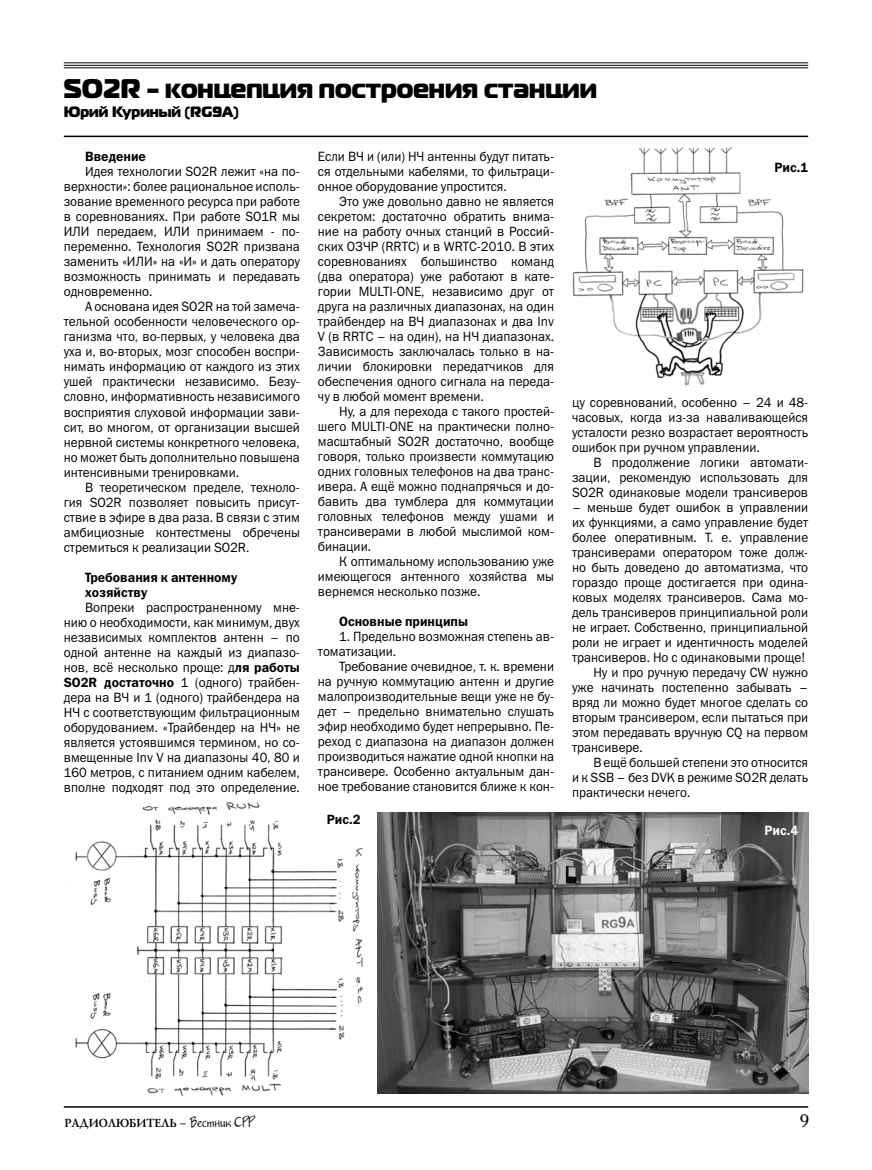
<style>
.page{position:relative;width:872px;height:1170px;background:#fff}
.page>*{position:absolute;margin:0;border:0;box-sizing:border-box;transform-origin:0 0}
.t1{font:27px "Magistral Black C";color:#000;scale:.95 1}
.t2{font:18px "Academy C";color:#000}
.t3{font:15px "Magistral Black C";color:#000;scale:.95 1}
.t4{font:13.5px/15px "Franklin Gothic Book C";color:#000;text-align:justify;scale:.95 1}
.t5{font:13.5px/15px "Franklin Gothic Demi C";color:#000;scale:.95 1}
.t6{font:13.5px "Franklin Gothic Demi C";color:#fff;scale:.95 1}
.t7{font:700 12px "Lazurski C";color:#000}
.s1{font-family:"Franklin Gothic Demi C"}
.s2{font-family:"Franklin Gothic Book C";font-weight:400}
.s3{font-family:"Jakob C";font-weight:400}
</style>
<div class="page">
<hr style="left:64px;top:1106px;width:744px;height:1px;background:#000">
<img style="left:75px;top:802px;width:304px;height:295px">
<img style="left:572px;top:135px;width:237px;height:251px">
<hr style="left:64px;top:62px;width:744px;height:1px;background:#000">
<hr style="left:64px;top:65px;width:744px;height:1px;background:#000">
<hr style="left:64px;top:67px;width:744px;height:1px;background:#000">
<img style="left:377px;top:812px;width:431px;height:281px">
<hr style="left:64px;top:136px;width:744px;height:1px;background:#000">
<h1 class="t1" style="left:64px;top:71px;width:563px">SO2R - концепция построения станции</h1>
<p class="t3" style="left:64px;top:102px;width:186px">Юрий Куриный (RG9A)</p>
<p class="t5" style="left:85px;top:149px;width:66px">Введение</p>
<p class="t4" style="left:64px;top:164px;width:250px;text-indent:21px">Идея технологии SO2R лежит «на по&shy;верхности»: более рациональное исполь&shy;зование временного ресурса при работе в соревнованиях. При работе SO1R мы ИЛИ передаем, ИЛИ принимаем - по&shy;переменно. Технология SO2R призвана заменить «ИЛИ» на «И» и дать оператору возможность принимать и передавать одновременно.</p>
<p class="t4" style="left:64px;top:299px;width:250px;text-indent:21px">А основана идея SO2R на той замеча&shy;тельной особенности человеческого ор&shy;ганизма что, во-первых, у человека два уха и, во-вторых, мозг способен воспри&shy;нимать информацию от каждого из этих ушей практически независимо. Безу&shy;словно, информативность независимого восприятия слуховой информации зави&shy;сит, во многом, от организации высшей нервной системы конкретного человека, но может быть дополнительно повышена интенсивными тренировками.</p>
<p class="t4" style="left:64px;top:479px;width:250px;text-indent:21px">В теоретическом пределе, техноло&shy;гия SO2R позволяет повысить присут&shy;ствие в эфире в два раза. В связи с этим амбициозные контестмены обречены стремиться к реализации SO2R.</p>
<p class="t5" style="left:85px;top:569px;width:162px">Требования к антенному хозяйству</p>
<p class="t4" style="left:64px;top:599px;width:250px;text-indent:21px">Вопреки распространенному мне&shy;нию о необходимости, как минимум, двух независимых комплектов антенн – по одной антенне на каждый из диапазо&shy;нов, всё несколько проще: д<span class="s1">ля работы SO2R достаточно</span> 1 (одного) трайбен&shy;дера на ВЧ и 1 (одного) трайбендера на НЧ с соответствующим фильтрационным оборудованием. «Трайбендер на НЧ» не является устоявшимся термином, но со&shy;вмещенные Inv V на диапазоны 40, 80 и 160 метров, с питанием одним кабелем, вполне подходят под это определение.</p>
<p class="t4" style="left:318px;top:149px;width:250px">Если ВЧ и (или) НЧ антенны будут питать&shy;ся отдельными кабелями, то фильтраци&shy;онное оборудование упростится.</p>
<p class="t4" style="left:318px;top:194px;width:250px;text-indent:21px">Это уже довольно давно не является секретом: достаточно обратить внима&shy;ние на работу очных станций в Россий&shy;ских ОЗЧР (RRTC) и в WRTC-2010. В этих соревнованиях большинство команд (два оператора) уже работают в кате&shy;гории MULTI-ONE, независимо друг от друга на различных диапазонах, на один трайбендер на ВЧ диапазонах и два Inv V (в RRTC – на один), на НЧ диапазонах.<br>Зависимость заключалась только в на&shy;личии блокировки передатчиков для обеспечения одного сигнала на переда&shy;чу в любой момент времени.</p>
<p class="t4" style="left:318px;top:404px;width:250px;text-indent:21px">Ну, а для перехода с такого простей&shy;шего MULTI-ONE на практически полно&shy;масштабный SO2R достаточно, вообще говоря, только произвести коммутацию одних головных телефонов на два транс&shy;ивера. А ещё можно поднапрячься и до&shy;бавить два тумблера для коммутации головных телефонов между ушами и трансиверами в любой мыслимой ком&shy;бинации.</p>
<p class="t4" style="left:318px;top:554px;width:250px;text-indent:21px">К оптимальному использованию уже имеющегося антенного хозяйства мы вернемся несколько позже.</p>
<p class="t5" style="left:339px;top:614px;width:137px">Основные принципы</p>
<p class="t4" style="left:318px;top:629px;width:250px;text-indent:21px">1. Предельно возможная степень ав&shy;томатизации.</p>
<p class="t4" style="left:318px;top:659px;width:250px;text-indent:21px">Требование очевидное, т. к. времени на ручную коммутацию антенн и другие малопроизводительные вещи уже не бу&shy;дет – предельно внимательно слушать эфир необходимо будет непрерывно. Пе&shy;реход с диапазона на диапазон должен производиться нажатие одной кнопки на трансивере. Особенно актуальным дан&shy;ное требование становится ближе к кон-</p>
<p class="t5" style="left:327px;top:811px;width:37px">Рис.2</p>
<p class="t5" style="left:774px;top:159px;width:37px">Рис.1</p>
<p class="t4" style="left:572px;top:394px;width:250px">цу соревнований, особенно – 24 и 48- часовых, когда из-за наваливающейся усталости резко возрастает вероятность ошибок при ручном управлении.</p>
<p class="t4" style="left:572px;top:454px;width:250px;text-indent:21px">В продолжение логики автомати&shy;зации, рекомендую использовать для SO2R одинаковые модели трансиверов</p>
<p class="t4" style="left:572px;top:499px;width:250px">– меньше будет ошибок в управлении</p>
<p class="t4" style="left:572px;top:514px;width:250px">их функциями, а само управление будет</p>
<p class="t4" style="left:572px;top:529px;width:250px">более оперативным. Т. е. управление</p>
<p class="t4" style="left:572px;top:544px;width:250px">трансиверами оператором тоже долж-</p>
<p class="t4" style="left:572px;top:559px;width:250px">но быть доведено до автоматизма, что</p>
<p class="t4" style="left:572px;top:574px;width:250px">гораздо проще достигается при одина-</p>
<p class="t4" style="left:572px;top:589px;width:250px">ковых моделях трансиверов. Сама мо-</p>
<p class="t4" style="left:572px;top:604px;width:250px">дель трансиверов принципиальной роли</p>
<p class="t4" style="left:572px;top:619px;width:250px">не играет. Собственно, принципиальной</p>
<p class="t4" style="left:572px;top:634px;width:250px">роли не играет и идентичность моделей</p>
<p class="t4" style="left:572px;top:649px;width:247px">трансиверов. Но с одинаковыми проще!</p>
<p class="t4" style="left:593px;top:664px;width:228px">Ну и про ручную передачу CW нужно</p>
<p class="t4" style="left:572px;top:679px;width:250px">уже начинать постепенно забывать –</p>
<p class="t4" style="left:572px;top:694px;width:250px">вряд ли можно будет многое сделать со</p>
<p class="t4" style="left:572px;top:709px;width:250px">вторым трансивером, если пытаться при</p>
<p class="t4" style="left:572px;top:724px;width:250px">этом передавать вручную CQ на первом</p>
<p class="t4" style="left:572px;top:739px;width:76px">трансивере.</p>
<p class="t4" style="left:593px;top:754px;width:228px">В ещё большей степени это относится</p>
<p class="t4" style="left:572px;top:769px;width:250px">и к SSB – без DVK в режиме SO2R делать</p>
<p class="t4" style="left:572px;top:784px;width:126px">практически нечего.</p>
<p class="t6" style="left:764px;top:822px;width:37px">Рис.4</p>
<p class="t7" style="left:64px;top:1116px;width:192px">РАДИОЛЮБИТЕЛЬ <span class="s2">–</span> <span class="s3">Вестник СРР</span></p>
<h2 class="t2" style="left:799px;top:1109px;width:11px">9</h2>
</div>
